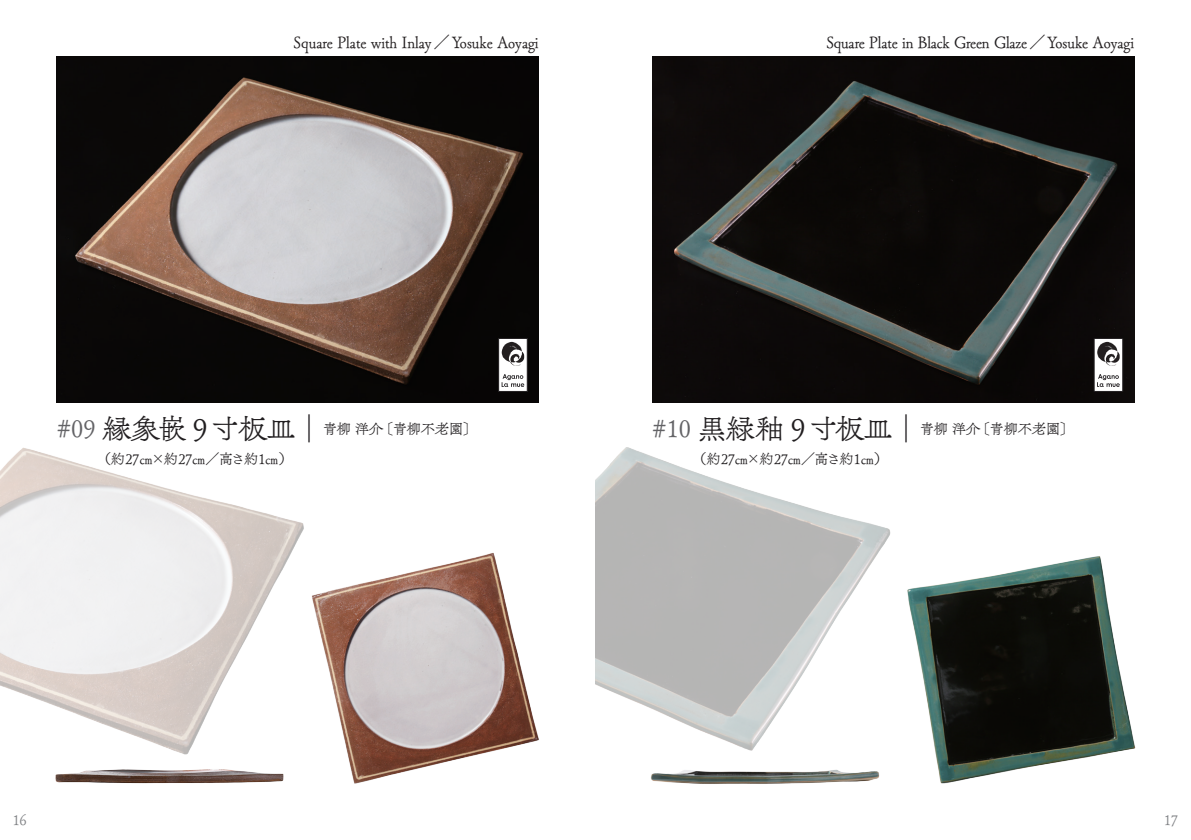
<style>
.page{position:relative;width:1191px;height:840px;background:#fff}
.page>*{position:absolute;margin:0;border:0;box-sizing:border-box;transform-origin:0 0}
.t1{font:16px "Tsuku Antique L Min Std L";letter-spacing:-.01em;color:#211e20}
.t2{font:16px "Tsuku Antique L Min Std L";color:#231f20}
.t3{font:14px "Tsuku Antique L Min Std L";color:#211e20}
.t4{font:14px "Tsuku Antique L Min Std L";letter-spacing:-.03em;color:#211e20}
.t5{font:14px "Tsuku Antique L Min Std L";color:#808285}
.s1{color:#211e20}
.s2{color:#231f20}
.s3{font-size:24px;color:#636366}
.s4{font-size:28px}
</style>
<div class="page">
<img style="left:0;top:448px;width:304px;height:307px">
<img style="left:595px;top:447px;width:296px;height:304px">
<img style="left:652px;top:57px;width:482px;height:346px">
<img style="left:57px;top:57px;width:482px;height:346px">
<img style="left:55px;top:769px;width:229px;height:15px">
<img style="left:312px;top:553px;width:227px;height:231px">
<img style="left:651px;top:769px;width:229px;height:15px">
<img style="left:907px;top:556px;width:229px;height:228px">
<div style="left:1094px;top:338px;width:29px;height:53px;background:#fff;border:1px solid #211e20"></div>
<svg style="left:1097px;top:374px;width:22px;height:13px"></svg>
<svg style="left:1097px;top:341px;width:22px;height:25px"></svg>
<div style="left:498px;top:338px;width:29px;height:53px;background:#fff;border:1px solid #211e20"></div>
<svg style="left:501px;top:374px;width:23px;height:13px"></svg>
<svg style="left:502px;top:341px;width:22px;height:25px"></svg>
<p class="t2" style="left:293px;top:30px;width:247px">Square Plate with Inlay<span class="s1">／</span>Yosuke Aoyagi</p>
<p class="t1" style="left:826px;top:30px;width:309px">Square Plate in Black Green Glaze／<span class="s2">Yosuke Aoyagi</span></p>
<p class="t3" style="left:57px;top:417px;width:422px"><span class="s3">#09</span> <span class="s4">縁象嵌９寸板皿︱</span>青柳 洋介〔青柳不老園〕</p>
<p class="t3" style="left:652px;top:417px;width:423px"><span class="s3">#10</span> <span class="s4">黒緑釉９寸板皿︱</span>青柳 洋介〔青柳不老園〕</p>
<p class="t4" style="left:97px;top:447px;width:196px">（約27㎝×約27㎝／高さ約1㎝）</p>
<p class="t4" style="left:693px;top:447px;width:196px">（約27㎝×約27㎝／高さ約1㎝）</p>
<p class="t5" style="left:13px;top:809px;width:15px">16</p>
<p class="t5" style="left:1164px;top:809px;width:15px">17</p>
</div>
